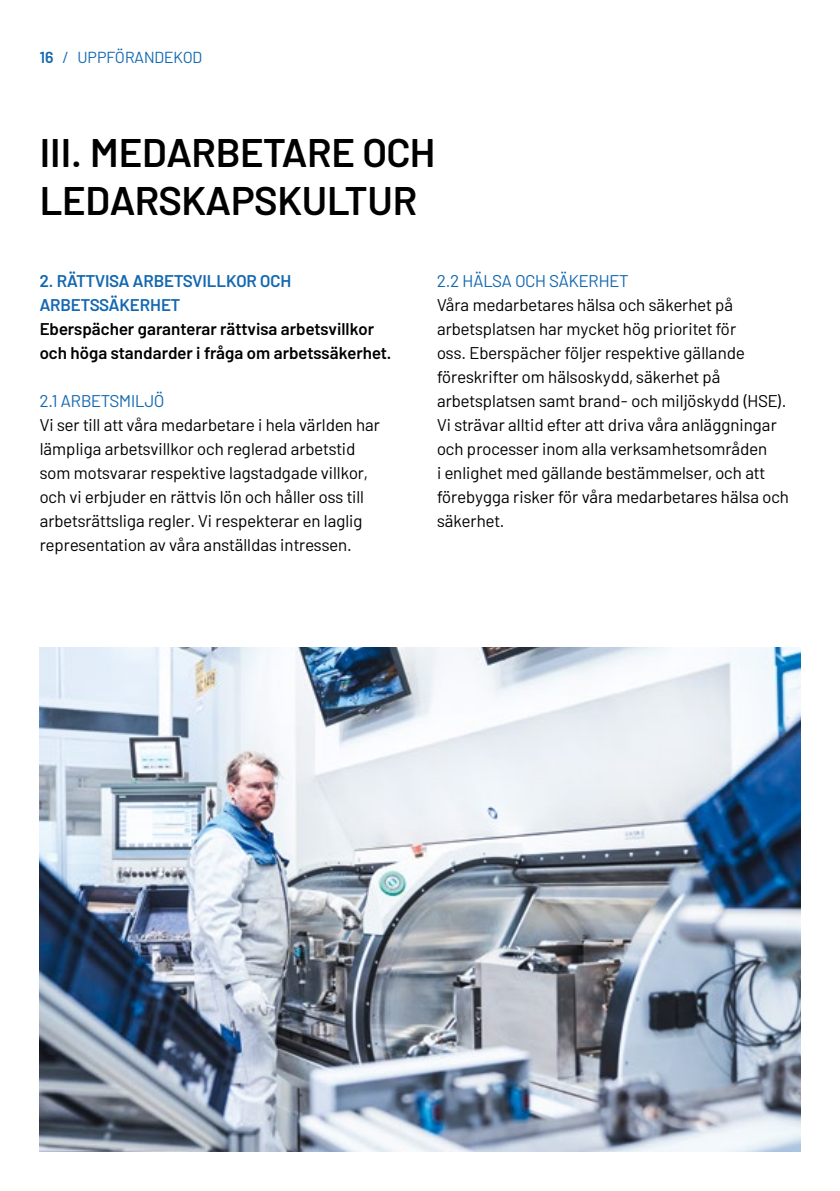
<style>
.page{position:relative;width:840px;height:1191px;background:#fff}
.page>*{position:absolute;margin:0;border:0;box-sizing:border-box;transform-origin:0 0}
.t1{font:600 40px/48px "Barlow";color:#000}
.t2{font:17px/24px "Barlow";color:#000}
.t3{font:600 17px/24px "Barlow";color:#000}
.t4{font:600 17px/24px "Barlow";color:#1368b1}
.t5{font:17px "Barlow";color:#1368b1}
.t6{font:16px "Barlow";color:#1368b1}
.s1{font-weight:600}
</style>
<div class="page">
<img style="left:40px;top:647px;width:759px;height:504px">
<p class="t6" style="left:40px;top:46px;width:164px"><span class="s1">16</span> / UPPFÖRANDEKOD</p>
<h1 class="t1" style="left:40px;top:125px;width:397px">III. MEDARBETARE OCH<br>LEDARSKAPSKULTUR</h1>
<p class="t4" style="left:40px;top:268px;width:253px">2. RÄTTVISA ARBETSVILLKOR OCH<br>ARBETSSÄKERHET</p>
<p class="t3" style="left:40px;top:316px;width:353px">Eberspächer garanterar rättvisa arbetsvillkor och höga standarder i fråga om arbetssäkerhet.</p>
<p class="t5" style="left:40px;top:389px;width:126px">2.1 ARBETSMILJÖ</p>
<p class="t2" style="left:40px;top:412px;width:342px">Vi ser till att våra medarbetare i hela världen har lämpliga arbetsvillkor och reglerad arbetstid som motsvarar respektive lagstadgade villkor, och vi erbjuder en rättvis lön och håller oss till arbetsrättsliga regler. Vi respekterar en laglig representation av våra anställdas intressen.</p>
<p class="t5" style="left:437px;top:269px;width:193px">2.2 HÄLSA OCH SÄKERHET</p>
<p class="t2" style="left:437px;top:292px;width:353px">Våra medarbetares hälsa och säkerhet på arbetsplatsen har mycket hög prioritet för<br>oss. Eberspächer följer respektive gällande föreskrifter om hälsoskydd, säkerhet på arbetsplatsen samt brand- och miljöskydd (HSE).<br>Vi strävar alltid efter att driva våra anläggningar och processer inom alla verksamhetsområden<br>i enlighet med gällande bestämmelser, och att förebygga risker för våra medarbetares hälsa och säkerhet.</p>
</div>
